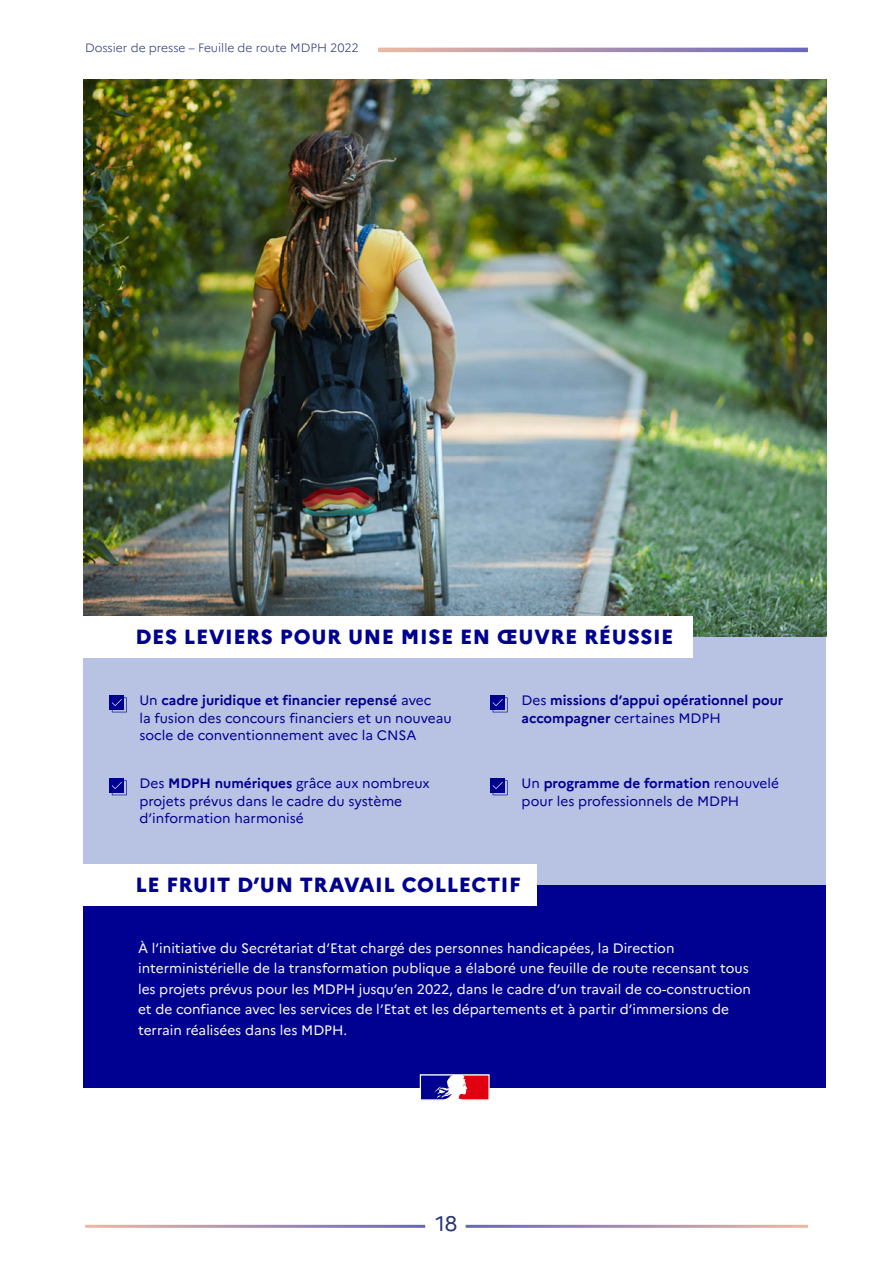
<style>
.page{position:relative;width:893px;height:1263px;background:#fff}
.page>*{position:absolute;margin:0;border:0;box-sizing:border-box;transform-origin:0 0}
.t1{font:21px "Marianne";color:#273475}
.t2{font:800 20.55px "Marianne";letter-spacing:.03em;color:#000091}
.t3{font:13.65px/20.5px "Marianne";color:#fff}
.t4{font:13.65px/17.7px "Marianne";color:#000091}
.t5{font:700 13.65px/17.7px "Marianne";color:#000091}
.t6{font:300 12px "Marianne";color:#273475}
.s1{font-weight:700}
.s2{font-weight:400}
</style>
<div class="page">
<svg style="left:378px;top:48px;width:430px;height:4px;background:#a98fae"></svg>
<div style="left:83px;top:628px;width:743px;height:258px;background:#b8c2e3"></div>
<img style="left:83px;top:80px;width:743px;height:556px">
<div style="left:83px;top:885px;width:743px;height:202px;background:#000091"></div>
<svg style="left:420px;top:1074px;width:70px;height:26px"></svg>
<div style="left:67px;top:616px;width:626px;height:41px;background:#fff"></div>
<div style="left:67px;top:864px;width:469px;height:41px;background:#fff"></div>
<div style="left:110px;top:695px;width:14px;height:15px;background:#000091"></div>
<svg style="left:112px;top:697px;width:15px;height:15px"></svg>
<div style="left:110px;top:778px;width:14px;height:14px;background:#000091"></div>
<svg style="left:112px;top:780px;width:15px;height:15px"></svg>
<div style="left:490px;top:695px;width:15px;height:15px;background:#000091"></div>
<svg style="left:493px;top:697px;width:15px;height:15px"></svg>
<div style="left:490px;top:778px;width:15px;height:14px;background:#000091"></div>
<svg style="left:493px;top:780px;width:15px;height:15px"></svg>
<p class="t6" style="left:85px;top:40px;width:275px">Dossier de presse – Feuille de route MDPH 2022</p>
<h2 class="t2" style="left:135px;top:624px;width:540px">DES LEVIERS POUR UNE MISE EN ŒUVRE RÉUSSIE</h2>
<p class="t4" style="left:139px;top:691px;width:314px">Un <span class="s1">cadre juridique et financier repensé</span> avec<br>la fusion des concours financiers et un nouveau socle de conventionnement avec la CNSA</p>
<p class="t4" style="left:139px;top:774px;width:292px">Des <span class="s1">MDPH numériques</span> grâce aux nombreux projets prévus dans le cadre du système d’information harmonisé</p>
<p class="t5" style="left:522px;top:691px;width:263px"><span class="s2">Des</span> missions d’appui opérationnel pour accompagner <span class="s2">certaines MDPH</span></p>
<p class="t4" style="left:522px;top:774px;width:259px">Un <span class="s1">programme de formation</span> renouvelé pour les professionnels de MDPH</p>
<h2 class="t2" style="left:135px;top:872px;width:387px">LE FRUIT D’UN TRAVAIL COLLECTIF</h2>
<p class="t3" style="left:138px;top:937px;width:614px">À l’initiative du Secrétariat d’Etat chargé des personnes handicapées, la Direction interministérielle de la transformation publique a élaboré une feuille de route recensant tous les projets prévus pour les MDPH jusqu’en 2022, dans le cadre d’un travail de co-construction et de confiance avec les services de l’Etat et les départements et à partir d’immersions de terrain réalisées dans les MDPH.</p>
<h1 class="t1" style="left:435px;top:1210px;width:24px">18</h1>
</div>
